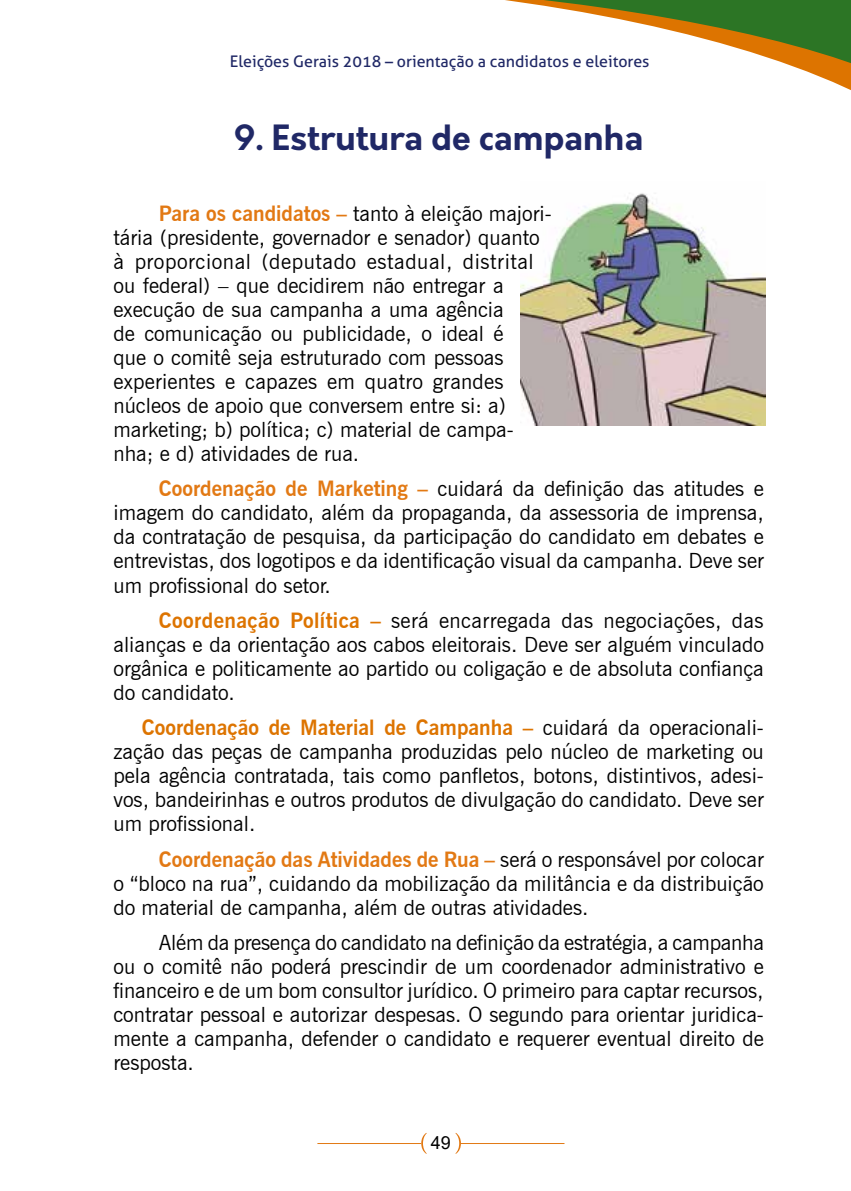
<style>
.page{position:relative;width:851px;height:1191px;background:#fff}
.page>*{position:absolute;margin:0;border:0;box-sizing:border-box;transform-origin:0 0}
.t1{font:700 34px "Orkney";color:#202866}
.t2{font:21px/24px "News Gothic BT";color:#000;text-align:justify}
.t3{font:18px "Arial";color:#000}
.t4{font:16px "Aller";color:#202866}
.s1{font-weight:700;color:#e27914}
.s2{font-weight:700;color:#dd7400}
</style>
<div class="page">
<hr style="left:317px;top:1143px;width:104px;height:1px;background:#e27914">
<svg style="left:421px;top:1133px;width:5px;height:20px"></svg>
<svg style="left:455px;top:1133px;width:6px;height:20px"></svg>
<hr style="left:460px;top:1143px;width:104px;height:1px;background:#e27914">
<svg style="left:800px;top:69px;width:50px;height:21px"></svg>
<svg style="left:505px;top:0;width:345px;height:69px"></svg>
<img style="left:521px;top:193px;width:244px;height:233px">
<p class="t4" style="left:230px;top:52px;width:421px">Eleições Gerais 2018 – orientação a candidatos e eleitores</p>
<h1 class="t1" style="left:234px;top:115px;width:411px">9. Estrutura de campanha</h1>
<p class="t2" style="left:113px;top:201px;width:440px;text-align:left;text-indent:45px"><span class="s1">Para os candidatos –</span> tanto à eleição majori&shy;tária (presidente, governador e senador) quanto à proporcional (deputado estadual, distrital ou federal) – que decidirem não entregar a execução de sua campanha a uma agência<br>de comunicação ou publicidade, o ideal é<br>que o comitê seja estruturado com pessoas experientes e capazes em quatro grandes núcleos de apoio que conversem entre si: a) marketing; b) política; c) material de campa&shy;nha; e d) atividades de rua.</p>
<p class="t2" style="left:113px;top:477px;width:652px;text-indent:45px"><span class="s1">Coordenação de Marketing –</span> cuidará da definição das atitudes e imagem do candidato, além da propaganda, da assessoria de imprensa, da contratação de pesquisa, da participação do candidato em debates e entrevistas, dos logotipos e da identificação visual da campanha. Deve ser um profissional do setor.</p>
<p class="t2" style="left:113px;top:608px;width:651px;text-indent:45px"><span class="s2">Coordenação Política –</span> será encarregada das negociações, das alianças e da orientação aos cabos eleitorais. Deve ser alguém vinculado orgânica e politicamente ao partido ou coligação e de absoluta confiança do candidato.</p>
<p class="t2" style="left:113px;top:715px;width:651px;text-indent:28px"><span class="s2">Coordenação de Material de Campanha –</span> cuidará da operacionali&shy;zação das peças de campanha produzidas pelo núcleo de marketing ou pela agência contratada, tais como panfletos, botons, distintivos, adesi&shy;vos, bandeirinhas e outros produtos de divulgação do candidato. Deve ser um profissional.</p>
<p class="t2" style="left:113px;top:847px;width:651px;text-indent:45px"><span class="s1">Coordenação das Atividades de Rua –</span> será o responsável por colocar o “bloco na rua”, cuidando da mobilização da militância e da distribuição do material de campanha, além de outras atividades.</p>
<p class="t2" style="left:113px;top:930px;width:652px;text-indent:45px">Além da presença do candidato na definição da estratégia, a campanha ou o comitê não poderá prescindir de um coordenador administrativo e financeiro e de um bom consultor jurídico. O primeiro para captar recursos, contratar pessoal e autorizar despesas. O segundo para orientar juridica&shy;mente a campanha, defender o candidato e requerer eventual direito de resposta.</p>
<p class="t3" style="left:431px;top:1130px;width:22px">49</p>
</div>
